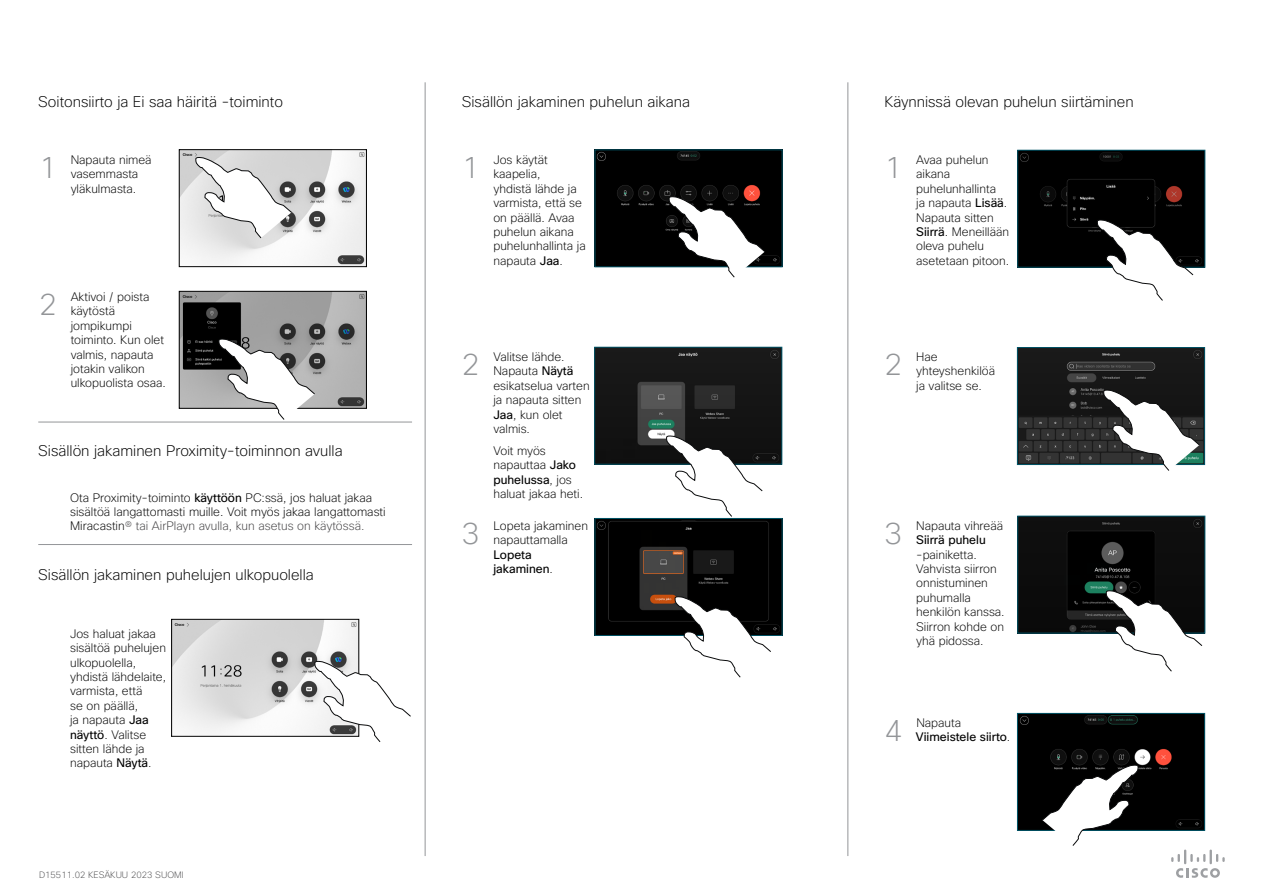
<style>
.page{position:relative;width:1263px;height:893px;background:#fff}
.page>*{position:absolute;margin:0;border:0;box-sizing:border-box;transform-origin:0 0}
.t1{font:200 30px "Cisco Sans";color:#939598}
.t2{font:200 15px "Cisco Sans";color:#000}
.t3{font:200 12px/14.4px "Cisco Sans";color:#000}
.t4{font:12px/14.4px "Cisco Sans";color:#000}
.t5{font:200 9px "Cisco Sans";color:#4d4d4f}
.s1{font-weight:400}
.s2{color:#414042}
.s3{font-weight:200}
</style>
<div class="page">
<img style="left:597px;top:349px;width:183px;height:113px">
<div style="left:595px;top:347px;width:187px;height:117px;border:1px solid #005568"></div>
<img style="left:181px;top:152px;width:183px;height:113px">
<div style="left:179px;top:150px;width:187px;height:117px;border:1px solid #000"></div>
<img style="left:174px;top:621px;width:183px;height:113px">
<div style="left:172px;top:619px;width:187px;height:117px;border:1px solid #000"></div>
<svg style="left:195px;top:157px;width:97px;height:81px"></svg>
<img style="left:181px;top:293px;width:183px;height:113px">
<div style="left:179px;top:291px;width:187px;height:117px;border:1px solid #000"></div>
<svg style="left:218px;top:338px;width:97px;height:82px"></svg>
<svg style="left:314px;top:661px;width:97px;height:81px"></svg>
<img style="left:597px;top:152px;width:183px;height:113px">
<div style="left:595px;top:150px;width:187px;height:117px;border:1px solid #005568"></div>
<svg style="left:669px;top:196px;width:96px;height:81px"></svg>
<img style="left:1019px;top:715px;width:184px;height:113px">
<div style="left:1017px;top:713px;width:188px;height:117px;border:1px solid #005568"></div>
<img style="left:1020px;top:152px;width:183px;height:113px">
<div style="left:1018px;top:150px;width:187px;height:117px;border:1px solid #005568"></div>
<svg style="left:1097px;top:219px;width:96px;height:82px"></svg>
<img style="left:1020px;top:518px;width:183px;height:113px">
<div style="left:1018px;top:516px;width:187px;height:117px;border:1px solid #005568"></div>
<svg style="left:1106px;top:590px;width:96px;height:81px"></svg>
<svg style="left:1042px;top:764px;width:96px;height:82px"></svg>
<img style="left:1019px;top:349px;width:184px;height:114px">
<div style="left:1017px;top:347px;width:188px;height:118px;border:1px solid #005568"></div>
<svg style="left:1103px;top:389px;width:97px;height:82px"></svg>
<hr style="left:425px;top:82px;width:1px;height:774px;background:#939598">
<svg style="left:1171px;top:849px;width:54px;height:29px"></svg>
<hr style="left:38px;top:422px;width:374px;height:1px;background:#939598">
<hr style="left:38px;top:544px;width:374px;height:1px;background:#939598">
<div style="left:673px;top:512px;width:86px;height:15px;background:#f7f9fa"></div>
<img style="left:597px;top:520px;width:183px;height:113px">
<div style="left:595px;top:518px;width:187px;height:117px;border:1px solid #005568"></div>
<svg style="left:666px;top:435px;width:97px;height:82px"></svg>
<hr style="left:847px;top:82px;width:1px;height:774px;background:#939598">
<svg style="left:675px;top:596px;width:96px;height:81px"></svg>
<p class="t2" style="left:38px;top:92px;width:246px">Soitonsiirto ja Ei saa häiritä -toiminto</p>
<p class="t2" style="left:884px;top:92px;width:251px">Käynnissä olevan puhelun siirtäminen</p>
<p class="t2" style="left:462px;top:92px;width:230px">Sisällön jakaminen puhelun aikana</p>
<h1 class="t1" style="left:39px;top:149px;width:20px">1</h1>
<p class="t3" style="left:493px;top:152px;width:94px">Jos käytät kaapelia,<br>yhdistä lähde ja varmista, että se on päällä. Avaa puhelun aikana puhelunhallinta ja napauta <span class="s1">Jaa</span>.</p>
<p class="t3" style="left:71px;top:152px;width:82px">Napauta nimeä vasemmasta yläkulmasta.</p>
<h1 class="t1" style="left:462px;top:149px;width:19px">1</h1>
<h1 class="t1" style="left:39px;top:286px;width:20px">2</h1>
<p class="t3" style="left:71px;top:290px;width:97px">Aktivoi / poista käytöstä jompikumpi toiminto. Kun olet valmis, napauta jotakin valikon ulkopuolista osaa.</p>
<p class="t2" style="left:38px;top:441px;width:306px">Sisällön jakaminen Proximity-toiminnon avulla</p>
<p class="t3" style="left:70px;top:490px;width:317px">Ota Proximity-toiminto <span class="s1">käyttöön</span> PC:ssä, jos haluat jakaa sisältöä langattomasti muille. Voit myös jakaa langattomasti<br>Miracastin<span class="s2">® tai AirPlayn avulla, kun asetus on käytössä.</span></p>
<p class="t2" style="left:38px;top:565px;width:277px">Sisällön jakaminen puhelujen ulkopuolella</p>
<p class="t3" style="left:70px;top:626px;width:97px">Jos haluat jakaa sisältöä puhelujen ulkopuolella, yhdistä lähdelaite, varmista, että<br>se on päällä,<br>ja napauta <span class="s1">Jaa näyttö</span>. Valitse sitten lähde ja napauta <span class="s1">Näytä</span>.</p>
<p class="t5" style="left:39px;top:869px;width:146px">D15511.02 KESÄKUU 2023 SUOMI</p>
<h1 class="t1" style="left:462px;top:346px;width:19px">2</h1>
<h1 class="t1" style="left:462px;top:514px;width:19px">3</h1>
<p class="t3" style="left:493px;top:349px;width:98px">Valitse lähde.<br>Napauta <span class="s1">Näytä </span>esikatselua varten ja napauta sitten<br><span class="s1">Jaa</span>, kun olet valmis.</p>
<p class="t3" style="left:493px;top:443px;width:91px">Voit myös napauttaa <span class="s1">Jako puhelussa</span>, jos haluat jakaa heti.</p>
<p class="t3" style="left:493px;top:518px;width:96px">Lopeta jakaminen napauttamalla</p>
<p class="t4" style="left:493px;top:547px;width:61px">Lopeta jakaminen<span class="s3">.</span></p>
<h1 class="t1" style="left:884px;top:149px;width:19px">1</h1>
<p class="t3" style="left:916px;top:152px;width:94px">Avaa puhelun aikana puhelunhallinta<br>ja napauta <span class="s1">Lisää</span>.<br>Napauta sitten<br><span class="s1">Siirrä</span>. Meneillään oleva puhelu asetetaan pitoon.</p>
<h1 class="t1" style="left:884px;top:346px;width:19px">2</h1>
<p class="t3" style="left:916px;top:349px;width:80px">Hae yhteyshenkilöä ja valitse se.</p>
<h1 class="t1" style="left:884px;top:514px;width:19px">3</h1>
<p class="t3" style="left:916px;top:518px;width:88px">Napauta vihreää</p>
<p class="t4" style="left:916px;top:533px;width:71px">Siirrä puhelu</p>
<p class="t3" style="left:916px;top:547px;width:90px">-painiketta.<br>Vahvista siirron onnistuminen puhumalla henkilön kanssa.<br>Siirron kohde on yhä pidossa.</p>
<h1 class="t1" style="left:884px;top:711px;width:19px">4</h1>
<p class="t4" style="left:916px;top:715px;width:96px"><span class="s3">Napauta<br></span>Viimeistele siirto<span class="s3">.</span></p>
</div>
